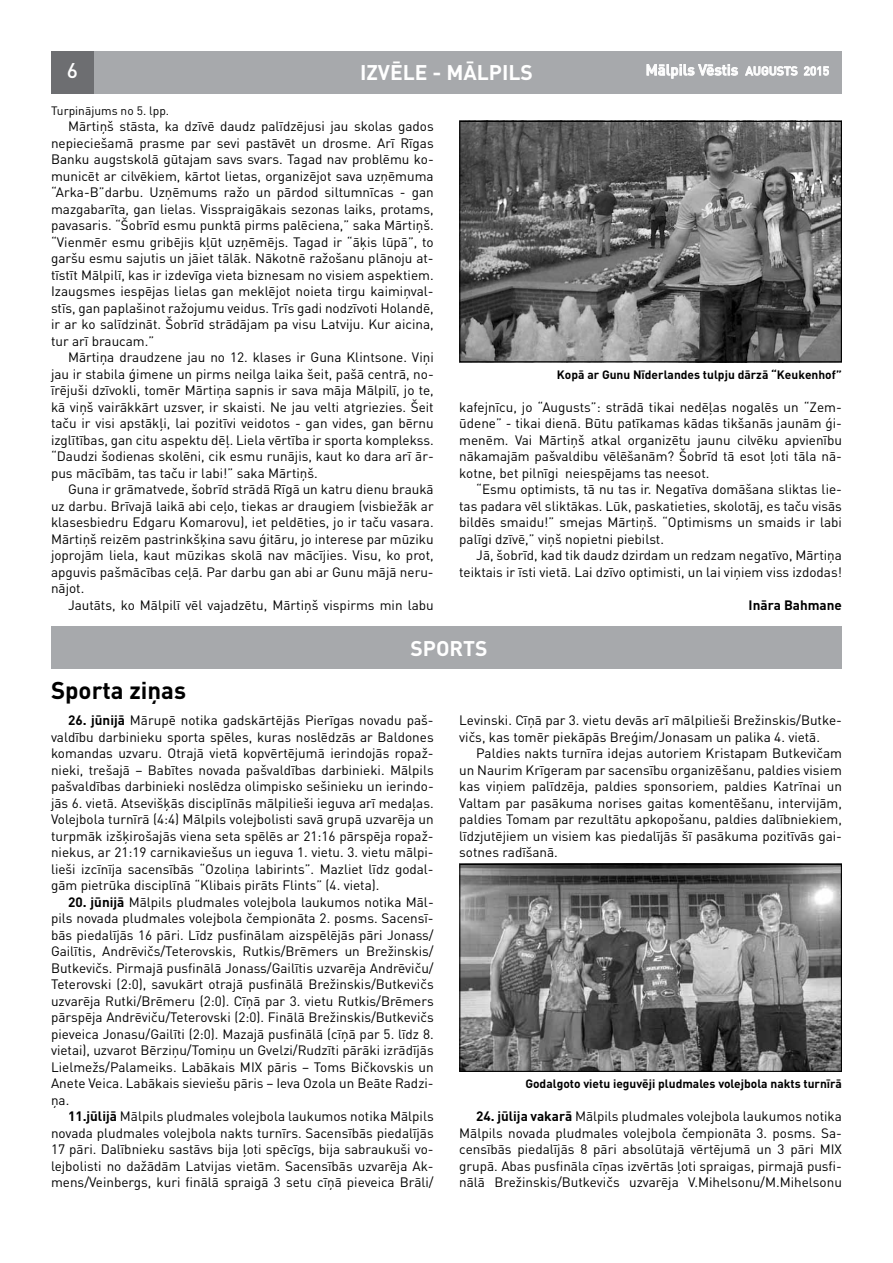
<style>
.page{position:relative;width:893px;height:1263px;background:#fff}
.page>*{position:absolute;margin:0;border:0;box-sizing:border-box;transform-origin:0 0}
.t1{font:700 24px "DIN Pro";color:#000}
.t2{font:700 21px "DIN Pro";color:#fff}
.t3{font:500 21px "DIN Pro";color:#fff}
.t4{font:500 15px "DIN Pro";color:#fff}
.t5{font:13.5px/16.5px "DIN Pro";color:#000;text-align:justify}
.t6{font:700 13.5px "DIN Pro";color:#000}
.t7{font:700 12px "DIN Pro";color:#000}
.t8{font:12px "DIN Pro";color:#000}
.s1{font-size:12px}
.s2{font-weight:700}
</style>
<div class="page">
<div style="left:51px;top:51px;width:791px;height:43px;background:#a7a9ac"></div>
<div style="left:51px;top:51px;width:43px;height:43px;background:#6d6e71"></div>
<svg style="left:646px;top:64px;width:92px;height:15px"></svg>
<svg style="left:745px;top:66px;width:53px;height:10px"></svg>
<svg style="left:804px;top:66px;width:25px;height:10px"></svg>
<div style="left:51px;top:626px;width:791px;height:43px;background:#a7a9ac"></div>
<img style="left:461px;top:123px;width:379px;height:237px">
<div style="left:459px;top:121px;width:383px;height:241px;border:1px solid #000"></div>
<img style="left:461px;top:866px;width:379px;height:204px">
<div style="left:459px;top:864px;width:383px;height:208px;border:1px solid #000"></div>
<h2 class="t2" style="left:360px;top:58px;width:174px">IZVĒLE - MĀLPILS</h2>
<h2 class="t3" style="left:67px;top:56px;width:13px">6</h2>
<p class="t4" style="left:646px;top:60px;width:185px">Mālpils Vēstis <span class="s1">AUGUSTS 2015</span></p>
<p class="t8" style="left:51px;top:102px;width:120px">Turpinājums no 5. lpp.</p>
<p class="t5" style="left:51px;top:118px;width:384px;text-indent:17px">Mārtiņš stāsta, ka dzīvē daudz palīdzējusi jau skolas gados nepieciešamā prasme par sevi pastāvēt un drosme. Arī Rīgas Banku augstskolā gūtajam savs svars. Tagad nav problēmu ko&shy;municēt ar cilvēkiem, kārtot lietas, organizējot sava uzņēmuma “Arka-B”darbu. Uzņēmums ražo un pārdod siltumnīcas - gan mazgabarīta, gan lielas. Visspraigākais sezonas laiks, protams, pavasaris. “Šobrīd esmu punktā pirms palēciena,” saka Mārtiņš. “Vienmēr esmu gribējis kļūt uzņēmējs. Tagad ir “āķis lūpā”, to garšu esmu sajutis un jāiet tālāk. Nākotnē ražošanu plānoju at&shy;tīstīt Mālpilī, kas ir izdevīga vieta biznesam no visiem aspektiem.<br>Izaugsmes iespējas lielas gan meklējot noieta tirgu kaimiņval&shy;stīs, gan paplašinot ražojumu veidus. Trīs gadi nodzīvoti Holandē, ir ar ko salīdzināt. Šobrīd strādājam pa visu Latviju. Kur aicina, tur arī braucam.”</p>
<p class="t5" style="left:51px;top:349px;width:384px;text-indent:17px">Mārtiņa draudzene jau no 12. klases ir Guna Klintsone. Viņi jau ir stabila ģimene un pirms neilga laika šeit, pašā centrā, no&shy;īrējuši dzīvokli, tomēr Mārtiņa sapnis ir sava māja Mālpilī, jo te, kā viņš vairākkārt uzsver, ir skaisti. Ne jau velti atgriezies. Šeit taču ir visi apstākļi, lai pozitīvi veidotos - gan vides, gan bērnu izglītības, gan citu aspektu dēļ. Liela vērtība ir sporta komplekss. “Daudzi šodienas skolēni, cik esmu runājis, kaut ko dara arī ār&shy;pus mācībām, tas taču ir labi!” saka Mārtiņš.</p>
<p class="t5" style="left:51px;top:481px;width:384px;text-indent:17px">Guna ir grāmatvede, šobrīd strādā Rīgā un katru dienu braukā uz darbu. Brīvajā laikā abi ceļo, tiekas ar draugiem (visbiežāk ar klasesbiedru Edgaru Komarovu), iet peldēties, jo ir taču vasara.<br>Mārtiņš reizēm pastrinkšķina savu ģitāru, jo interese par mūziku joprojām liela, kaut mūzikas skolā nav mācījies. Visu, ko prot, apguvis pašmācības ceļā. Par darbu gan abi ar Gunu mājā neru&shy;nājot.</p>
<p class="t5" style="left:68px;top:596px;width:367px">Jautāts, ko Mālpilī vēl vajadzētu, Mārtiņš vispirms min labu</p>
<p class="t7" style="left:557px;top:366px;width:286px">Kopā ar Gunu Nīderlandes tulpju dārzā “Keukenhof”</p>
<p class="t5" style="left:459px;top:398px;width:384px">kafejnīcu, jo “Augusts”: strādā tikai nedēļas nogalēs un “Zem&shy;ūdene” - tikai dienā. Būtu patīkamas kādas tikšanās jaunām ģi&shy;menēm. Vai Mārtiņš atkal organizētu jaunu cilvēku apvienību nākamajām pašvaldibu vēlēšanām? Šobrīd tā esot ļoti tāla nā&shy;kotne, bet pilnīgi neiespējams tas neesot.</p>
<p class="t5" style="left:459px;top:481px;width:384px;text-indent:17px">“Esmu optimists, tā nu tas ir. Negatīva domāšana sliktas lie&shy;tas padara vēl sliktākas. Lūk, paskatieties, skolotāj, es taču visās bildēs smaidu!” smejas Mārtiņš. “Optimisms un smaids ir labi palīgi dzīvē,” viņš nopietni piebilst.</p>
<p class="t5" style="left:459px;top:547px;width:384px;text-align:right">Jā, šobrīd, kad tik daudz dzirdam un redzam negatīvo, Mārtiņa teiktais ir īsti vietā. Lai dzīvo optimisti, un lai viņiem viss izdodas!</p>
<p class="t6" style="left:749px;top:596px;width:95px">Ināra Bahmane</p>
<h2 class="t2" style="left:410px;top:634px;width:79px">SPORTS</h2>
<h1 class="t1" style="left:51px;top:674px;width:136px">Sporta ziņas</h1>
<p class="t5" style="left:51px;top:712px;width:384px;text-indent:17px"><span class="s2">26. jūnijā</span> Mārupē notika gadskārtējās Pierīgas novadu paš&shy;valdību darbinieku sporta spēles, kuras noslēdzās ar Baldones komandas uzvaru. Otrajā vietā kopvērtējumā ierindojās ropaž&shy;nieki, trešajā – Babītes novada pašvaldības darbinieki. Mālpils pašvaldības darbinieki noslēdza olimpisko sešinieku un ierindo&shy;jās 6. vietā. Atsevišķās disciplīnās mālpilieši ieguva arī medaļas.<br>Volejbola turnīrā (4:4) Mālpils volejbolisti savā grupā uzvarēja un turpmāk izšķirošajās viena seta spēlēs ar 21:16 pārspēja ropaž&shy;niekus, ar 21:19 carnikaviešus un ieguva 1. vietu. 3. vietu mālpi&shy;lieši izcīnīja sacensībās “Ozoliņa labirints”. Mazliet līdz godal&shy;gām pietrūka disciplīnā “Klibais pirāts Flints” (4. vieta).</p>
<p class="t5" style="left:51px;top:893px;width:384px;text-indent:17px"><span class="s2">20. jūnijā</span> Mālpils pludmales volejbola laukumos notika Māl&shy;pils novada pludmales volejbola čempionāta 2. posms. Sacensī&shy;bās piedalījās 16 pāri. Līdz pusfinālam aizspēlējās pāri Jonass/ Gailītis, Andrēvičs/Teterovskis, Rutkis/Brēmers un Brežinskis/ Butkevičs. Pirmajā pusfinālā Jonass/Gailītis uzvarēja Andrēviču/ Teterovski (2:0), savukārt otrajā pusfinālā Brežinskis/Butkevičs uzvarēja Rutki/Brēmeru (2:0). Cīņā par 3. vietu Rutkis/Brēmers pārspēja Andrēviču/Teterovski (2:0). Finālā Brežinskis/Butkevičs pieveica Jonasu/Gailīti (2:0). Mazajā pusfinālā (cīņā par 5. līdz 8. vietai), uzvarot Bērziņu/Tomiņu un Gvelzi/Rudzīti pārāki izrādījās Lielmežs/Palameiks. Labākais MIX pāris – Toms Bičkovskis un Anete Veica. Labākais sieviešu pāris – Ieva Ozola un Beāte Radzi&shy;ņa.</p>
<p class="t5" style="left:51px;top:1108px;width:384px;text-indent:17px"><span class="s2">11.jūlijā</span> Mālpils pludmales volejbola laukumos notika Mālpils novada pludmales volejbola nakts turnīrs. Sacensībās piedalījās 17 pāri. Dalībnieku sastāvs bija ļoti spēcīgs, bija sabraukuši vo&shy;lejbolisti no dažādām Latvijas vietām. Sacensībās uzvarēja Ak&shy;mens/Veinbergs, kuri finālā spraigā 3 setu cīņā pieveica Brāli/</p>
<p class="t5" style="left:459px;top:712px;width:384px">Levinski. Cīņā par 3. vietu devās arī mālpilieši Brežinskis/Butke&shy;vičs, kas tomēr piekāpās Breģim/Jonasam un palika 4. vietā.</p>
<p class="t5" style="left:459px;top:745px;width:384px;text-indent:17px">Paldies nakts turnīra idejas autoriem Kristapam Butkevičam un Naurim Krīgeram par sacensību organizēšanu, paldies visiem kas viņiem palīdzēja, paldies sponsoriem, paldies Katrīnai un Valtam par pasākuma norises gaitas komentēšanu, intervijām, paldies Tomam par rezultātu apkopošanu, paldies dalībniekiem, līdzjutējiem un visiem kas piedalījās šī pasākuma pozitīvās gai&shy;sotnes radīšanā.</p>
<p class="t7" style="left:525px;top:1076px;width:318px">Godalgoto vietu ieguvēji pludmales volejbola nakts turnīrā</p>
<p class="t5" style="left:459px;top:1107px;width:384px;text-indent:17px"><span class="s2">24. jūlija vakarā</span> Mālpils pludmales volejbola laukumos notika Mālpils novada pludmales volejbola čempionāta 3. posms. Sa&shy;censībās piedalījās 8 pāri absolūtajā vērtējumā un 3 pāri MIX grupā. Abas pusfināla cīņas izvērtās ļoti spraigas, pirmajā pusfi&shy;nālā Brežinskis/Butkevičs uzvarēja V.Mihelsonu/M.Mihelsonu</p>
</div>
